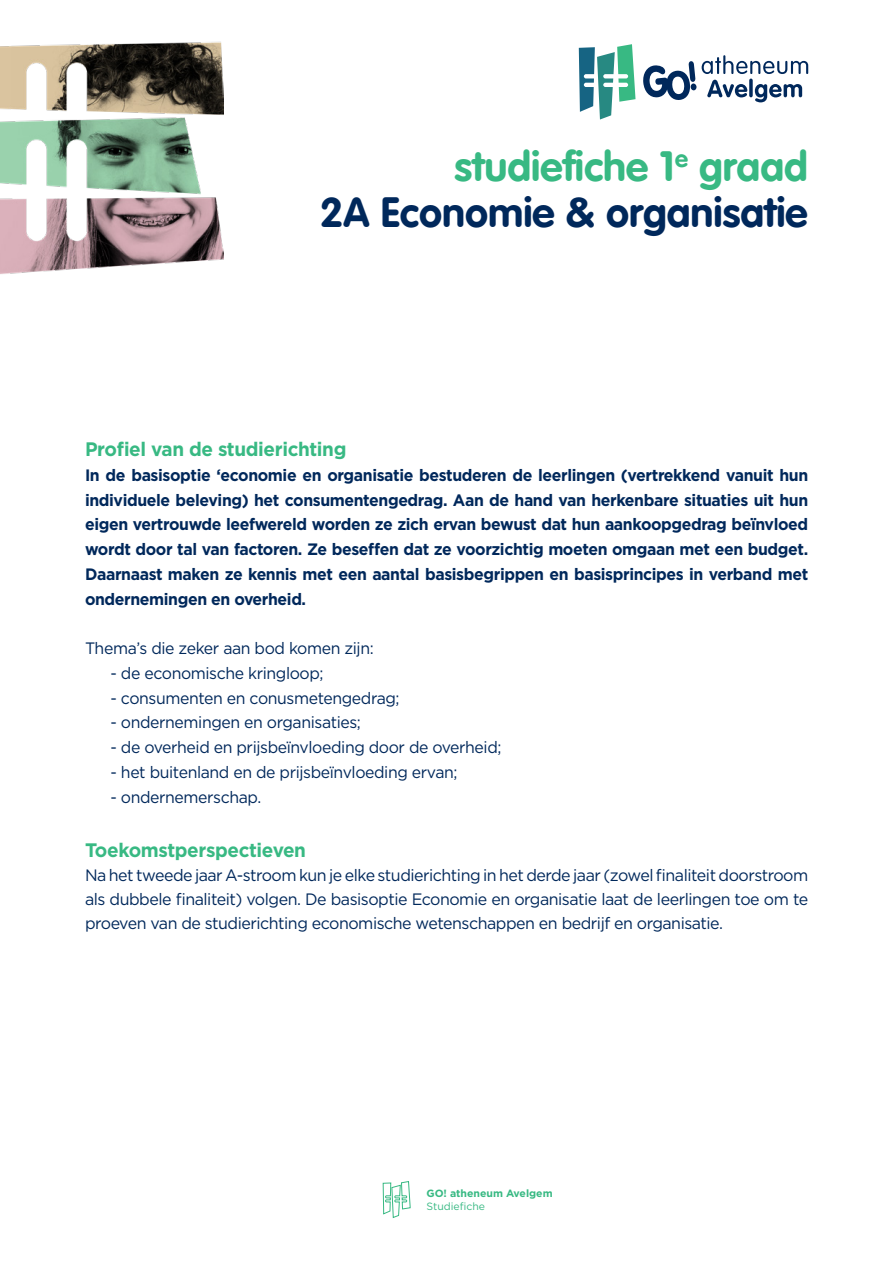
<style>
.page{position:relative;width:893px;height:1263px;background:#fff}
.page>*{position:absolute;margin:0;border:0;box-sizing:border-box;transform-origin:0 0}
.t1{font:41.4px/46.5px "VAG Rounded Bold";color:#00285b;text-align:right}
.t2{font:700 19.5px "Gotham";letter-spacing:-.02em;color:#38b983}
.t3{font:700 16.5px/24.8px "Gotham";letter-spacing:-.025em;color:#00285b;text-align:justify;scale:.96 1}
.t4{font:16.5px/24px "Gotham";letter-spacing:-.025em;color:#00285b;text-align:justify}
.t5{font:16.5px "Gotham";letter-spacing:-.025em;color:#00285b;scale:.96 1}
.t6{font:700 10.5px "Gotham";color:#38b983}
.t7{font:10.5px "Gotham";color:#38b983}
.s1{color:#38b983}
</style>
<div class="page">
<svg style="left:643px;top:55px;width:165px;height:47px"></svg>
<svg style="left:579px;top:44px;width:56px;height:76px"></svg>
<svg style="left:382px;top:1181px;width:29px;height:37px"></svg>
<img style="left:0;top:41px;width:223px;height:233px">
<p class="t1" style="left:320px;top:143px;width:490px"><span class="s1">studiefiche 1</span><sup>e</sup> <span class="s1">graad<br></span>2A Economie &amp; organisatie</p>
<p class="t2" style="left:85px;top:436px;width:263px">Profiel van de studierichting</p>
<p class="t3" style="left:85px;top:463px;width:755px">In de basisoptie ‘economie en organisatie bestuderen de leerlingen (vertrekkend vanuit hun individuele beleving) het consumentengedrag. Aan de hand van herkenbare situaties uit hun eigen vertrouwde leefwereld worden ze zich ervan bewust dat hun aankoopgedrag beïnvloed wordt door tal van factoren. Ze beseffen dat ze voorzichtig moeten omgaan met een budget.<br>Daarnaast maken ze kennis met een aantal basisbegrippen en basisprincipes in verband met ondernemingen en overheid.</p>
<p class="t5" style="left:85px;top:638px;width:302px">Thema’s die zeker aan bod komen zijn:</p>
<p class="t5" style="left:111px;top:662px;width:223px">- de economische kringloop;</p>
<p class="t5" style="left:111px;top:687px;width:303px">- consumenten en conusmetengedrag;</p>
<p class="t5" style="left:111px;top:712px;width:262px">- ondernemingen en organisaties;</p>
<p class="t5" style="left:111px;top:737px;width:409px">- de overheid en prijsbeïnvloeding door de overheid;</p>
<p class="t5" style="left:111px;top:761px;width:363px">- het buitenland en de prijsbeïnvloeding ervan;</p>
<p class="t5" style="left:111px;top:786px;width:159px">- ondernemerschap.</p>
<p class="t2" style="left:85px;top:837px;width:223px">Toekomstperspectieven</p>
<p class="t4" style="left:85px;top:862px;width:725px">Na het tweede jaar A-stroom kun je elke studierichting in het derde jaar (zowel finaliteit doorstroom als dubbele finaliteit) volgen. De basisoptie Economie en organisatie laat de leerlingen toe om te proeven van de studierichting economische wetenschappen en bedrijf en organisatie.</p>
<p class="t6" style="left:426px;top:1187px;width:128px">GO! atheneum Avelgem</p>
<p class="t7" style="left:426px;top:1199px;width:60px">Studiefiche</p>
</div>
